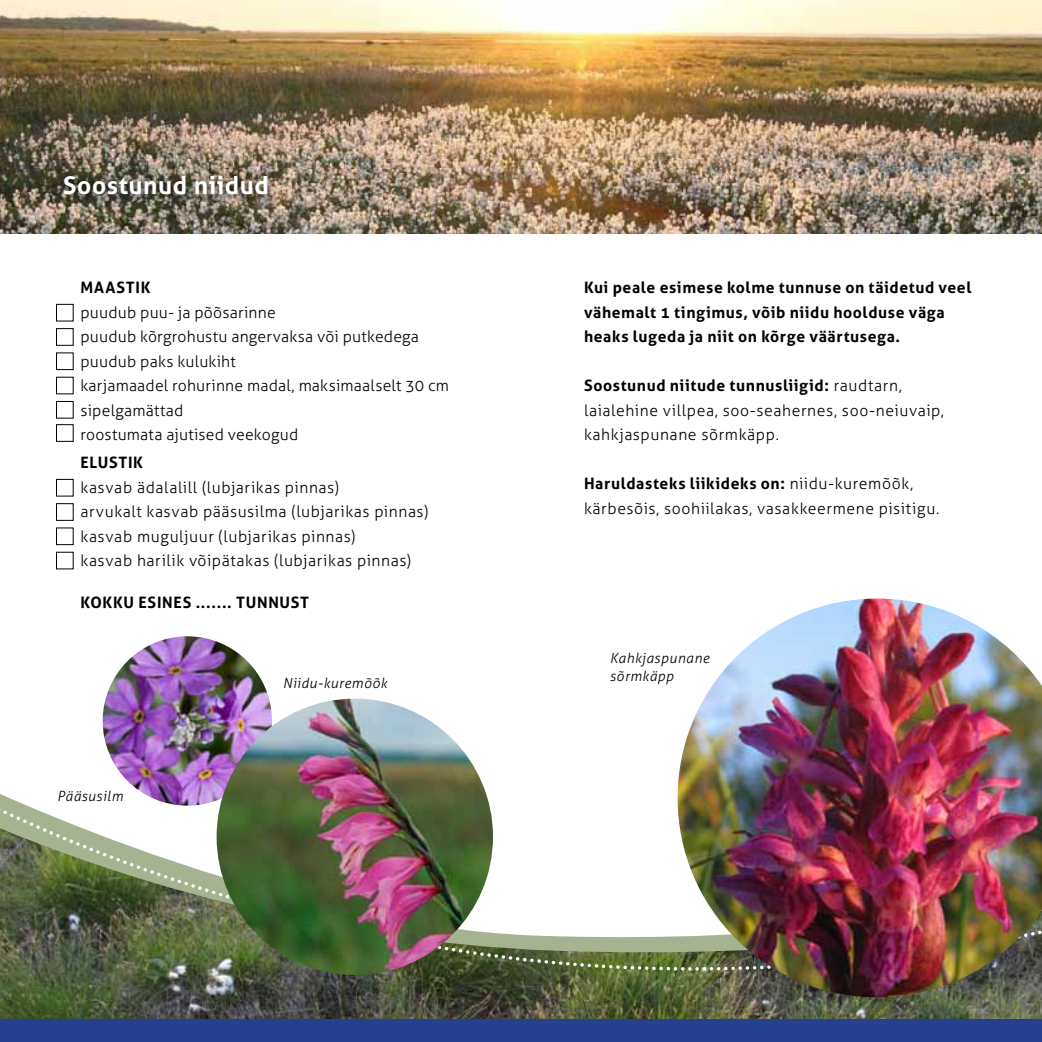
<style>
.page{position:relative;width:1042px;height:1042px;background:#fff}
.page>*{position:absolute;margin:0;border:0;box-sizing:border-box;transform-origin:0 0}
.t1{font:700 24.5px "Aller";letter-spacing:.025em;color:#fff}
.t2{font:300 15.75px/24.5px "Aller";letter-spacing:.035em;color:#000}
.t3{font:300 15.75px/24.5px "Aller";letter-spacing:.01em;color:#000}
.t4{font:700 15.75px/24.5px "Aller";letter-spacing:.04em;color:#000}
.t5{font:italic 300 14px/17.5px "Aller";letter-spacing:.04em;color:#000}
.s1{font-weight:700}
</style>
<div class="page">
<img style="left:0;top:849px;width:1042px;height:170px">
<svg style="left:423px;top:883px;width:619px;height:134px"></svg>
<svg style="left:0;top:679px;width:272px;height:268px"></svg>
<img style="left:0;top:0;width:1042px;height:233px">
<div style="left:52px;top:164px;width:225px;height:40px;background:#000;opacity:.75"></div>
<img style="left:677px;top:598px;width:365px;height:399px">
<img style="left:103px;top:636px;width:169px;height:169px;border-radius:85px">
<img style="left:217px;top:698px;width:276px;height:277px;border-radius:138px">
<div style="left:56px;top:479px;width:17px;height:17px;border:1px solid #000"></div>
<div style="left:56px;top:503px;width:17px;height:17px;border:1px solid #000"></div>
<div style="left:56px;top:528px;width:17px;height:17px;border:1px solid #000"></div>
<div style="left:56px;top:552px;width:17px;height:17px;border:1px solid #000"></div>
<div style="left:56px;top:304px;width:17px;height:17px;border:1px solid #000"></div>
<div style="left:56px;top:328px;width:17px;height:17px;border:1px solid #000"></div>
<div style="left:56px;top:353px;width:17px;height:17px;border:1px solid #000"></div>
<div style="left:56px;top:377px;width:17px;height:17px;border:1px solid #000"></div>
<div style="left:56px;top:401px;width:17px;height:17px;border:1px solid #000"></div>
<div style="left:56px;top:424px;width:17px;height:17px;border:1px solid #000"></div>
<div style="left:0;top:1019px;width:1042px;height:23px;background:#25408f"></div>
<h1 class="t1" style="left:63px;top:171px;width:207px">Soostunud niidud</h1>
<p class="t4" style="left:80px;top:275px;width:71px">MAASTIK</p>
<p class="t3" style="left:80px;top:300px;width:370px">puudub puu- ja põõsarinne<br>puudub kõrgrohustu angervaksa või putkedega puudub paks kulukiht<br>karjamaadel rohurinne madal, maksimaalselt 30 cm sipelgamättad<br>roostumata ajutised veekogud</p>
<p class="t4" style="left:80px;top:450px;width:64px">ELUSTIK</p>
<p class="t2" style="left:80px;top:475px;width:349px">kasvab ädalalill (lubjarikas pinnas)<br>arvukalt kasvab pääsusilma (lubjarikas pinnas) kasvab muguljuur (lubjarikas pinnas)<br>kasvab harilik võipätakas (lubjarikas pinnas)</p>
<p class="t4" style="left:80px;top:590px;width:230px">KOKKU ESINES ....... TUNNUST</p>
<p class="t5" style="left:57px;top:787px;width:67px">Pääsusilm</p>
<p class="t5" style="left:283px;top:674px;width:106px">Niidu-kuremõõk</p>
<p class="t4" style="left:584px;top:275px;width:389px">Kui peale esimese kolme tunnuse on täidetud veel vähemalt 1 tingimus, võib niidu hoolduse väga heaks lugeda ja niit on kõrge väärtusega.</p>
<p class="t2" style="left:584px;top:373px;width:361px"><span class="s1">Soostunud niitude tunnusliigid:</span> raudtarn, laialehine villpea, soo-seahernes, soo-neiuvaip, kahkjaspunane sõrmkäpp.</p>
<p class="t2" style="left:584px;top:471px;width:357px"><span class="s1">Haruldasteks liikideks on:</span> niidu-kuremõõk, kärbesõis, soohiilakas, vasakkeermene pisitigu.</p>
<p class="t5" style="left:610px;top:650px;width:101px">Kahkjaspunane sõrmkäpp</p>
</div>
